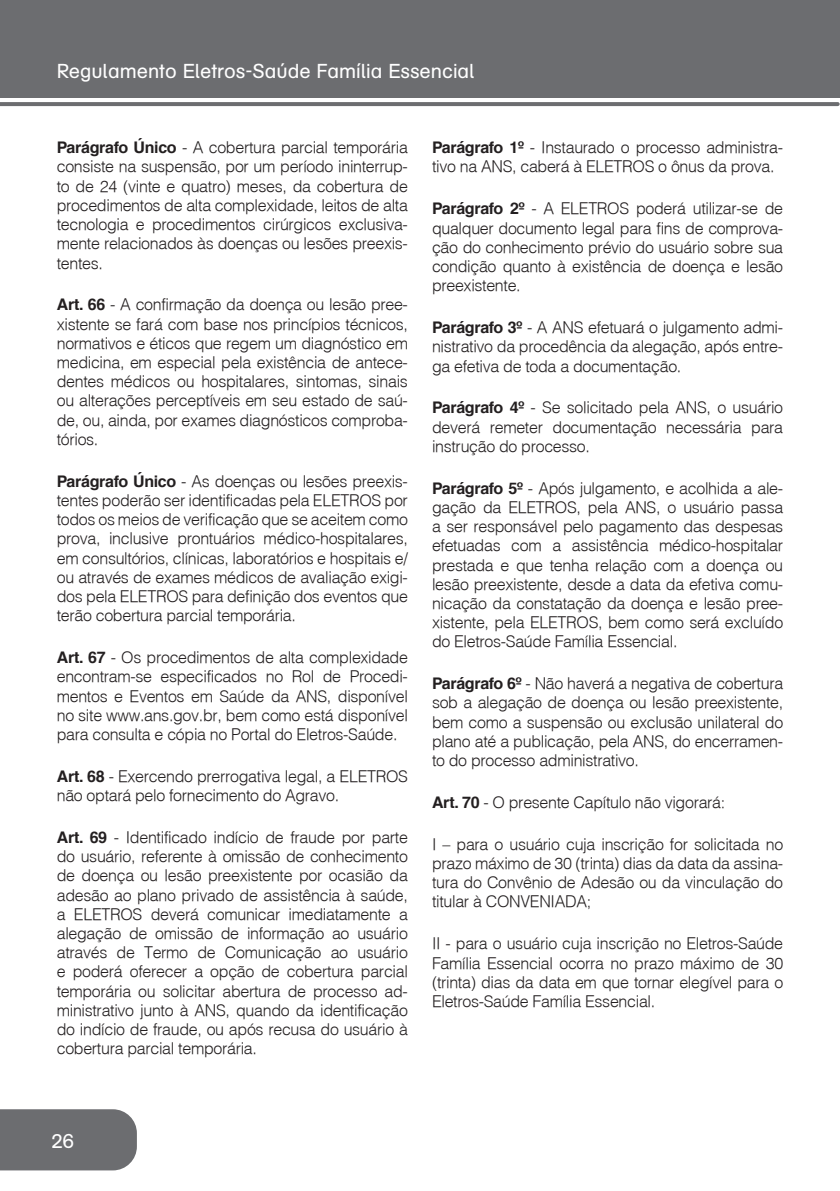
<style>
.page{position:relative;width:840px;height:1191px;background:#fff}
.page>*{position:absolute;margin:0;border:0;box-sizing:border-box;transform-origin:0 0}
.t1{font:20px "AG Schoolbook";color:#fff}
.t2{font:20px "AG Schoolbook Regular A";color:#fff}
.capítulo{font:300 16px/19.2px "Helvetica";letter-spacing:-.02em;color:#231f20;text-align:justify}
.s1{font-weight:700}
</style>
<div class="page">
<div style="left:0;top:1109px;width:137px;height:61px;background:#6c6d70"></div>
<svg style="left:0;top:102px;width:837px;height:4px;background:#6f7073"></svg>
<div style="left:0;top:0;width:839px;height:98px;background:#6c6d70"></div>
<p class="t1" style="left:57px;top:60px;width:419px">Regulamento Eletros-Saúde Família Essencial</p>
<p class="capítulo" style="left:57px;top:137px;width:352px"><span class="s1">Parágrafo Único</span> - A cobertura parcial temporária consiste na suspensão, por um período ininterrup&shy;to de 24 (vinte e quatro) meses, da cobertura de procedimentos de alta complexidade, leitos de alta tecnologia e procedimentos cirúrgicos exclusiva&shy;mente relacionados às doenças ou lesões preexis&shy;tentes.</p>
<p class="capítulo" style="left:57px;top:295px;width:352px"><span class="s1">Art. 66</span> - A confirmação da doença ou lesão pree&shy;xistente se fará com base nos princípios técnicos, normativos e éticos que regem um diagnóstico em medicina, em especial pela existência de antece&shy;dentes médicos ou hospitalares, sintomas, sinais ou alterações perceptíveis em seu estado de saú&shy;de, ou, ainda, por exames diagnósticos comproba&shy;tórios.</p>
<p class="capítulo" style="left:57px;top:471px;width:352px"><span class="s1">Parágrafo Único</span> - As doenças ou lesões preexis&shy;tentes poderão ser identificadas pela ELETROS por todos os meios de verificação que se aceitem como prova, inclusive prontuários médico-hospitalares, em consultórios, clínicas, laboratórios e hospitais e/ ou através de exames médicos de avaliação exigi&shy;dos pela ELETROS para definição dos eventos que terão cobertura parcial temporária.</p>
<p class="capítulo" style="left:57px;top:647px;width:352px"><span class="s1">Art. 67</span> - Os procedimentos de alta complexidade encontram-se especificados no Rol de Procedi&shy;mentos e Eventos em Saúde da ANS, disponível no site www.ans.gov.br, bem como está disponível para consulta e cópia no Portal do Eletros-Saúde.</p>
<p class="capítulo" style="left:57px;top:766px;width:352px"><span class="s1">Art. 68</span> - Exercendo prerrogativa legal, a ELETROS não optará pelo fornecimento do Agravo.</p>
<p class="capítulo" style="left:57px;top:827px;width:352px"><span class="s1">Art. 69</span> - Identificado indício de fraude por parte do usuário, referente à omissão de conhecimento de doença ou lesão preexistente por ocasião da adesão ao plano privado de assistência à saúde, a ELETROS deverá comunicar imediatamente a alegação de omissão de informação ao usuário através de Termo de Comunicação ao usuário e poderá oferecer a opção de cobertura parcial temporária ou solicitar abertura de processo ad&shy;ministrativo junto à ANS, quando da identificação do indício de fraude, ou após recusa do usuário à cobertura parcial temporária.</p>
<p class="capítulo" style="left:432px;top:137px;width:352px"><span class="s1">Parágrafo 1º</span> - Instaurado o processo administra&shy;tivo na ANS, caberá à ELETROS o ônus da prova.</p>
<p class="capítulo" style="left:432px;top:199px;width:352px"><span class="s1">Parágrafo 2º</span> - A ELETROS poderá utilizar-se de qualquer documento legal para fins de comprova&shy;ção do conhecimento prévio do usuário sobre sua condição quanto à existência de doença e lesão preexistente.</p>
<p class="capítulo" style="left:432px;top:317px;width:352px"><span class="s1">Parágrafo 3º</span> - A ANS efetuará o julgamento admi&shy;nistrativo da procedência da alegação, após entre&shy;ga efetiva de toda a documentação.</p>
<p class="capítulo" style="left:432px;top:398px;width:352px"><span class="s1">Parágrafo 4º</span> - Se solicitado pela ANS, o usuário deverá remeter documentação necessária para instrução do processo.</p>
<p class="capítulo" style="left:432px;top:478px;width:352px"><span class="s1">Parágrafo 5º</span> - Após julgamento, e acolhida a ale&shy;gação da ELETROS, pela ANS, o usuário passa a ser responsável pelo pagamento das despesas efetuadas com a assistência médico-hospitalar prestada e que tenha relação com a doença ou lesão preexistente, desde a data da efetiva comu&shy;nicação da constatação da doença e lesão pree&shy;xistente, pela ELETROS, bem como será excluído do Eletros-Saúde Família Essencial.</p>
<p class="capítulo" style="left:432px;top:673px;width:352px"><span class="s1">Parágrafo 6º</span> - Não haverá a negativa de cobertura sob a alegação de doença ou lesão preexistente, bem como a suspensão ou exclusão unilateral do plano até a publicação, pela ANS, do encerramen&shy;to do processo administrativo.</p>
<p class="capítulo" style="left:432px;top:792px;width:295px"><span class="s1">Art. 70</span> - O presente Capítulo não vigorará:</p>
<p class="capítulo" style="left:432px;top:834px;width:352px">I – para o usuário cuja inscrição for solicitada no prazo máximo de 30 (trinta) dias da data da assina&shy;tura do Convênio de Adesão ou da vinculação do titular à CONVENIADA;</p>
<p class="capítulo" style="left:432px;top:933px;width:352px">II - para o usuário cuja inscrição no Eletros-Saúde Família Essencial ocorra no prazo máximo de 30 (trinta) dias da data em que tornar elegível para o Eletros-Saúde Família Essencial.</p>
<p class="t2" style="left:51px;top:1129px;width:24px">26</p>
</div>
